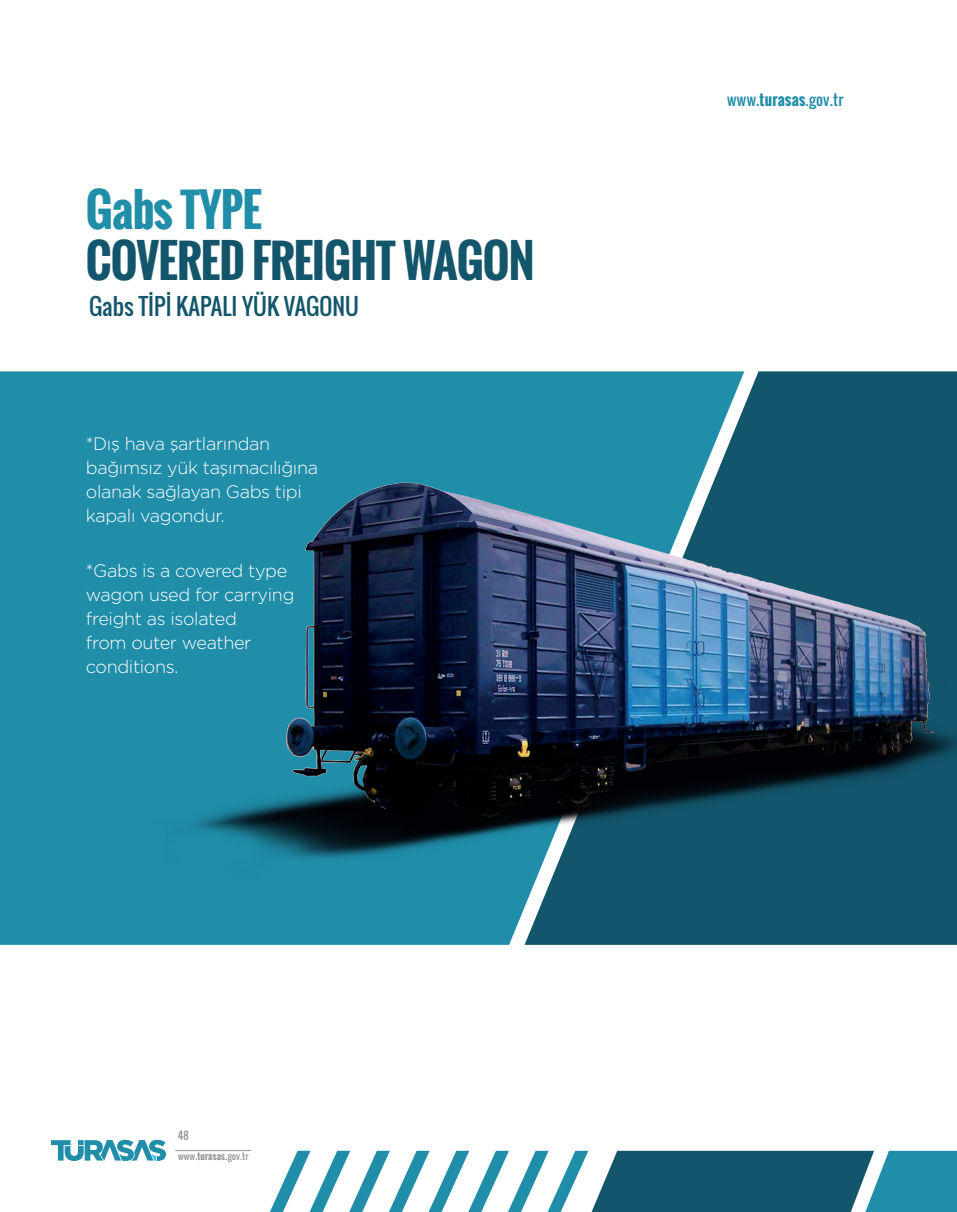
<style>
.page{position:relative;width:957px;height:1212px;background:#fff}
.page>*{position:absolute;margin:0;border:0;box-sizing:border-box;transform-origin:0 0}
.t1{font:700 45px "Oswald";letter-spacing:-.02em;color:#13556a}
.t2{font:700 45px "Oswald";letter-spacing:-.02em;color:#208da9}
.t3{font:22.5px "Oswald";color:#13556a}
.t4{font:300 18px/24px "Gotham";letter-spacing:-.02em;color:#fff}
.t5{font:15px "Oswald";letter-spacing:.02em;color:#208da9}
.t6{font:10.5px "Oswald";color:#939598}
.t7{font:9px "Oswald";letter-spacing:.02em;color:#939598}
.s1{font-weight:700}
</style>
<div class="page">
<svg style="left:51px;top:1140px;width:115px;height:21px"></svg>
<hr style="left:175px;top:1150px;width:76px;height:1px;background:#939598">
<div style="left:0;top:371px;width:524px;height:574px;background:#208da9"></div>
<svg style="left:524px;top:371px;width:433px;height:574px;background:#1e6b81"></svg>
<svg style="left:270px;top:1150px;width:687px;height:62px"></svg>
<img style="left:149px;top:479px;width:808px;height:408px">
<h1 class="t2" style="left:86px;top:176px;width:177px">Gabs TYPE</h1>
<h1 class="t1" style="left:86px;top:227px;width:450px">COVERED FREIGHT WAGON</h1>
<p class="t3" style="left:89px;top:289px;width:271px">Gabs TİPİ KAPALI YÜK VAGONU</p>
<p class="t4" style="left:86px;top:431px;width:234px">*Dış hava şartlarından bağımsız yük taşımacılığına olanak sağlayan Gabs tipi kapalı vagondur.</p>
<p class="t4" style="left:86px;top:558px;width:210px">*Gabs is a covered type wagon used for carrying freight as isolated<br>from outer weather conditions.</p>
<p class="t6" style="left:178px;top:1128px;width:12px">48</p>
<p class="t7" style="left:178px;top:1150px;width:72px">www.<span class="s1">turasas.</span>gov.tr</p>
<p class="t5" style="left:727px;top:88px;width:118px">www.<span class="s1">turasas</span>.gov.tr</p>
</div>
